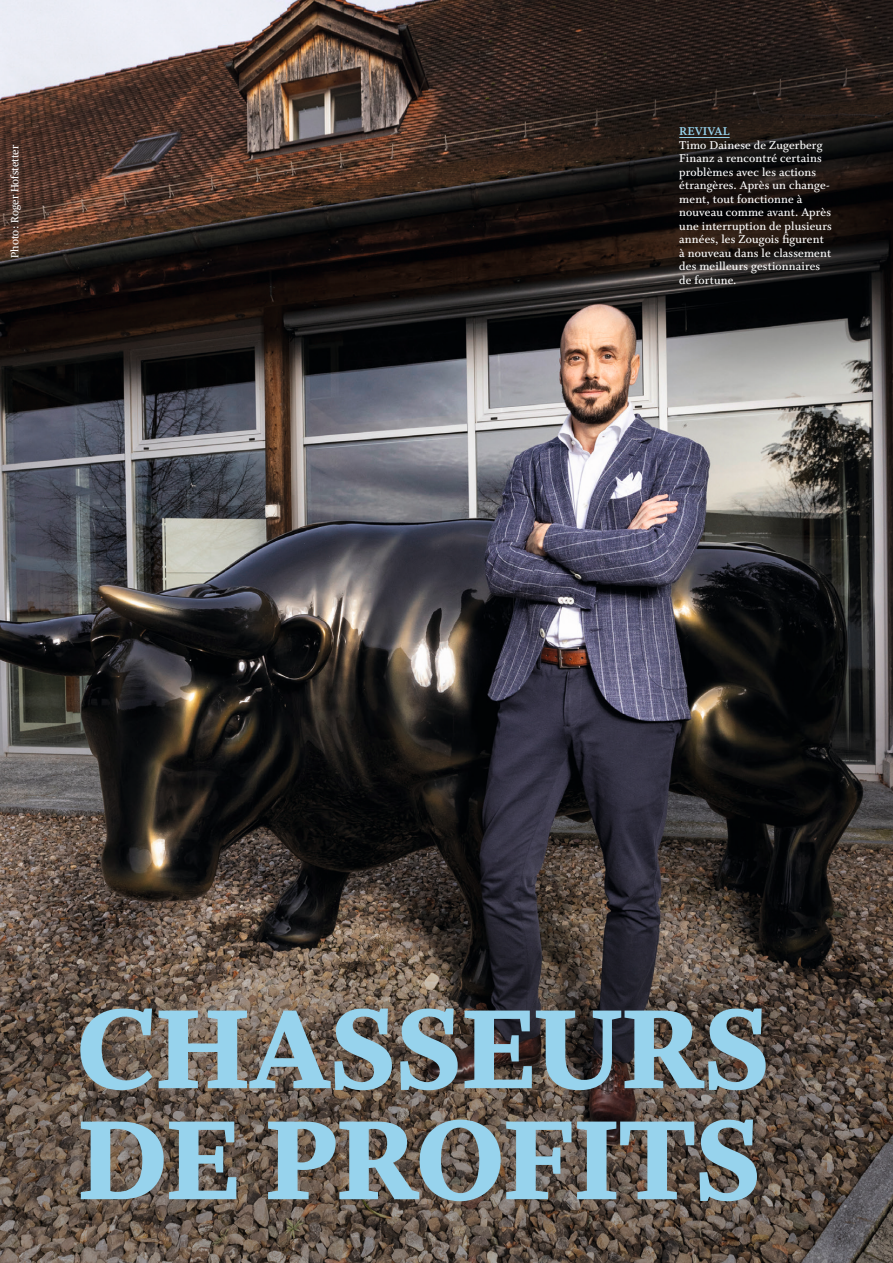
<style>
.page{position:relative;width:893px;height:1263px;background:#fff}
.page>*{position:absolute;margin:0;border:0;box-sizing:border-box;transform-origin:0 0}
._230_Titel_130_WhitBol_x04{font:900 126px "Whitman";letter-spacing:-.02em;color:#97d3ed}
._830_Legi_8_5_WhitRom_x11{font:600 12.75px/13.5px "Whitman";letter-spacing:.01em;color:#fff}
._830_Legi_8_5_WhitRom_x11-2{font:700 12.75px "Whitman";letter-spacing:.005em;color:#97d3ed}
.t1{font:10.5px "Publico Text";color:#fff}
</style>
<div class="page">
<img style="left:0;top:0;width:893px;height:1263px">
<hr style="left:679px;top:137px;width:51px;height:1px;background:#97d3ed">
<p class="t1" style="left:7px;top:258px;width:114px;rotate:-90deg">Photo : Roger Hofstetter</p>
<p class="_830_Legi_8_5_WhitRom_x11-2" style="left:679px;top:124px;width:52px">REVIVAL</p>
<p class="_830_Legi_8_5_WhitRom_x11" style="left:679px;top:138px;width:145px">Timo Dainese de Zugerberg</p>
<p class="_830_Legi_8_5_WhitRom_x11" style="left:679px;top:152px;width:154px">Finanz a rencontré certains problèmes avec les actions étrangères. Après un change&shy;ment, tout fonctionne à nouveau comme avant. Après une interruption de plusieurs</p>
<p class="_830_Legi_8_5_WhitRom_x11" style="left:679px;top:233px;width:153px">années, les Zougois figurent à nouveau dans le classement des meilleurs gestionnaires</p>
<p class="_830_Legi_8_5_WhitRom_x11" style="left:679px;top:273px;width:59px">de fortune.</p>
<p class="_230_Titel_130_WhitBol_x04" style="left:77px;top:978px;width:696px">CHASSEURS</p>
<p class="_230_Titel_130_WhitBol_x04" style="left:77px;top:1089px;width:687px">DE PROFITS</p>
</div>
